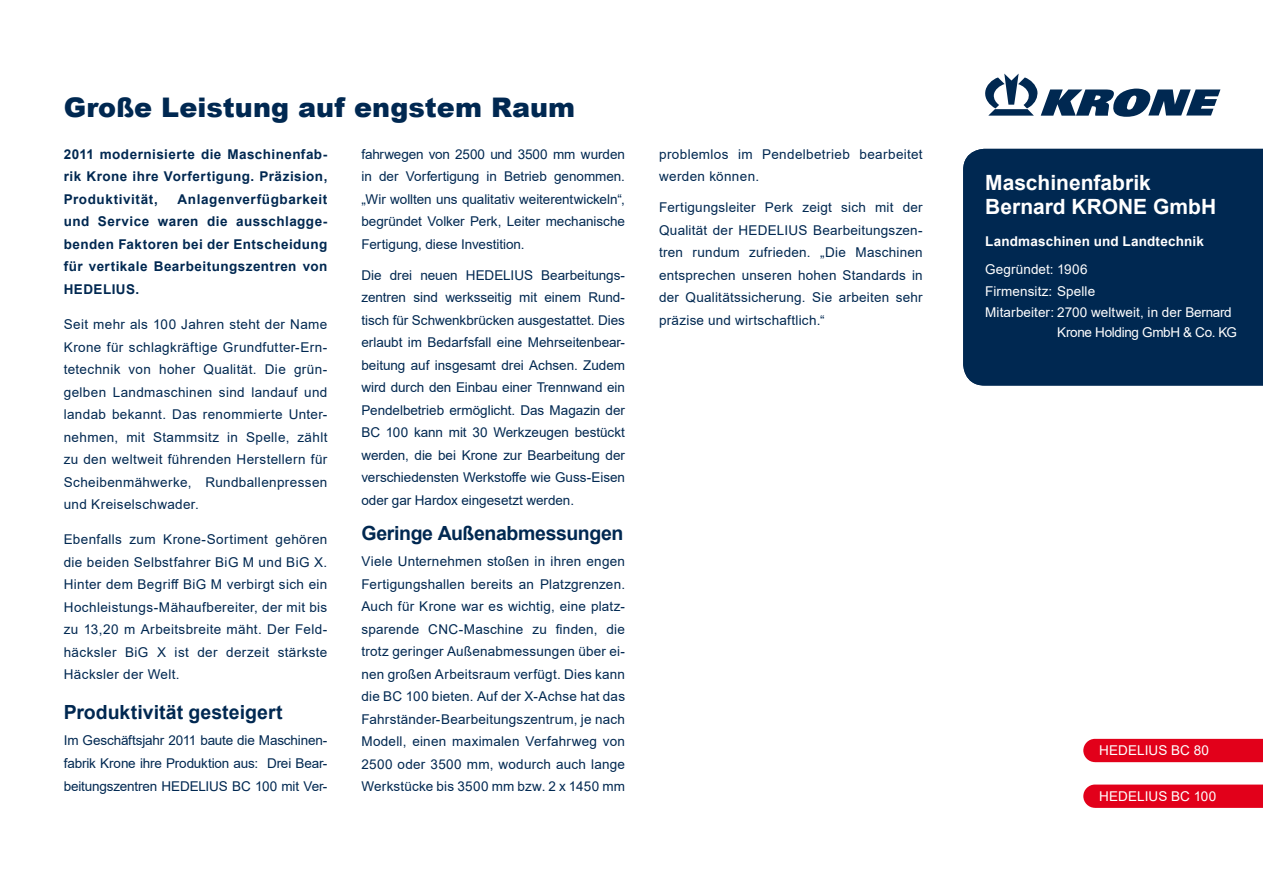
<style>
.page{position:relative;width:1263px;height:893px;background:#fff}
.page>*{position:absolute;margin:0;border:0;box-sizing:border-box;transform-origin:0 0}
.t1{font:900 27px "Arial";letter-spacing:.005em;color:#002851}
.t2{font:700 21px/24px "Arial";color:#fff}
.t3{font:700 19.5px "Arial";letter-spacing:-.01em;color:#002851}
.t4{font:13.5px/22.5px "Arial";letter-spacing:.015em;color:#002851;text-align:justify}
.t5{font:700 13.5px/22.5px "Arial";letter-spacing:.035em;color:#002851;text-align:justify}
.t6{font:13.5px/21.6px "Arial";letter-spacing:.005em;color:#fff}
.t7{font:700 13.5px "Arial";letter-spacing:.015em;color:#fff}
.t8{font:13.5px "Arial";letter-spacing:-.02em;color:#fff}
</style>
<div class="page">
<svg style="left:1083px;top:784px;width:180px;height:24px;background:#e30b23"></svg>
<div style="left:1083px;top:739px;width:180px;height:23px;background:#e2001a"></div>
<div style="left:963px;top:149px;width:300px;height:237px;background:#002851"></div>
<svg style="left:985px;top:74px;width:235px;height:43px"></svg>
<h1 class="t1" style="left:64px;top:88px;width:513px">Große Leistung auf engstem Raum</h1>
<p class="t5" style="left:64px;top:143px;width:265px">2011 modernisierte die Maschinenfab&shy;rik Krone ihre Vorfertigung. Präzision, Produktivität,</p>
<p class="t5" style="left:64px;top:188px;width:265px;text-indent:114px">Anlagenverfügbarkeit und Service waren die ausschlagge&shy;benden Faktoren bei der Entscheidung für vertikale Bearbeitungszentren von HEDELIUS.</p>
<p class="t4" style="left:64px;top:313px;width:265px">Seit mehr als 100 Jahren steht der Name Krone für schlagkräftige Grundfutter-Ern&shy;tetechnik von hoher Qualität. Die grün&shy;gelben Landmaschinen sind landauf und landab bekannt. Das renommierte Unter&shy;nehmen, mit Stammsitz in Spelle, zählt zu den weltweit führenden Herstellern für Scheibenmähwerke, Rundballenpressen und Kreiselschwader.</p>
<p class="t4" style="left:64px;top:528px;width:265px">Ebenfalls zum Krone-Sortiment gehören die beiden Selbstfahrer BiG M und BiG X.<br>Hinter dem Begriff BiG M verbirgt sich ein Hochleistungs-Mähaufbereiter, der mit bis zu 13,20 m Arbeitsbreite mäht. Der Feld&shy;häcksler BiG X ist der derzeit stärkste Häcksler der Welt.</p>
<h3 class="t3" style="left:64px;top:698px;width:221px">Produktivität gesteigert</h3>
<p class="t4" style="left:64px;top:729px;width:265px">Im Geschäftsjahr 2011 baute die Maschinen&shy;fabrik Krone ihre Produktion aus: Drei Bear&shy;beitungszentren HEDELIUS BC 100 mit Ver-</p>
<p class="t4" style="left:361px;top:143px;width:265px">fahrwegen von 2500 und 3500 mm wurden in der Vorfertigung in Betrieb genommen. „Wir wollten uns qualitativ weiterentwickeln“, begründet Volker Perk, Leiter mechanische Fertigung, diese Investition.</p>
<p class="t4" style="left:361px;top:264px;width:265px">Die drei neuen HEDELIUS Bearbeitungs&shy;zentren sind werksseitig mit einem Rund&shy;tisch für Schwenkbrücken ausgestattet. Dies erlaubt im Bedarfsfall eine Mehrseitenbear&shy;beitung auf insgesamt drei Achsen. Zudem wird durch den Einbau einer Trennwand ein Pendelbetrieb ermöglicht. Das Magazin der BC 100 kann mit 30 Werkzeugen bestückt werden, die bei Krone zur Bearbeitung der verschiedensten Werkstoffe wie Guss-Eisen oder gar Hardox eingesetzt werden.</p>
<h3 class="t3" style="left:361px;top:519px;width:263px">Geringe Außenabmessungen</h3>
<p class="t4" style="left:361px;top:550px;width:265px">Viele Unternehmen stoßen in ihren engen Fertigungshallen bereits an Platzgrenzen.<br>Auch für Krone war es wichtig, eine platz&shy;sparende CNC-Maschine zu finden, die trotz geringer Außenabmessungen über ei&shy;nen großen Arbeitsraum verfügt. Dies kann die BC 100 bieten. Auf der X-Achse hat das Fahrständer-Bearbeitungszentrum, je nach Modell, einen maximalen Verfahrweg von 2500 oder 3500 mm, wodurch auch lange Werkstücke bis 3500 mm bzw. 2 x 1450 mm</p>
<p class="t4" style="left:659px;top:143px;width:265px">problemlos im Pendelbetrieb bearbeitet werden können.</p>
<p class="t4" style="left:659px;top:196px;width:265px">Fertigungsleiter Perk zeigt sich mit der Qualität der HEDELIUS Bearbeitungszen&shy;tren rundum zufrieden. „Die Maschinen entsprechen unseren hohen Standards in der Qualitätssicherung. Sie arbeiten sehr präzise und wirtschaftlich.“</p>
<h2 class="t2" style="left:985px;top:170px;width:233px">Maschinenfabrik<br>Bernard KRONE GmbH</h2>
<p class="t7" style="left:985px;top:232px;width:220px">Landmaschinen und Landtechnik</p>
<p class="t6" style="left:985px;top:258px;width:248px">Gegründet: 1906<br>Firmensitz: Spelle<br>Mitarbeiter: 2700 weltweit, in der Bernard</p>
<p class="t8" style="left:1057px;top:323px;width:181px">Krone Holding GmbH &amp; Co. KG</p>
<p class="t6" style="left:1099px;top:739px;width:111px">HEDELIUS BC 80</p>
<p class="t6" style="left:1099px;top:785px;width:119px">HEDELIUS BC 100</p>
</div>
